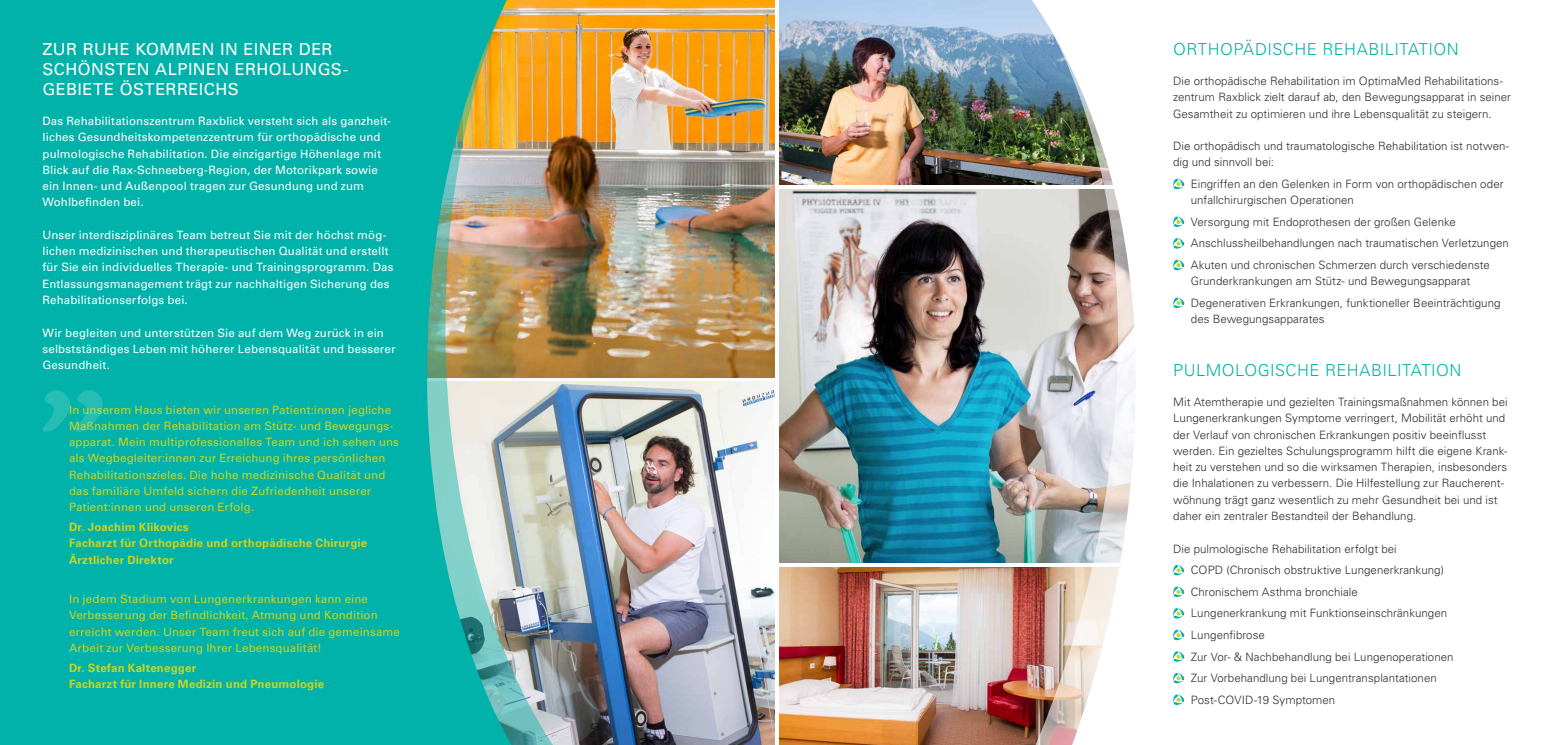
<style>
.page{position:relative;width:1563px;height:745px;background:#fff}
.page>*{position:absolute;margin:0;border:0;box-sizing:border-box;transform-origin:0 0}
.t1{font:16.5px/20px "Univers LT Std";letter-spacing:.025em;color:#fff}
.t2{font:300 16.5px "Univers LT Std";letter-spacing:.03em;color:#00b2a9}
.t3{font:300 11.5px/16.2px "Univers LT Std";color:#2e2b2c}
.t4{font:11.5px/16.2px "Univers LT Std";letter-spacing:.01em;color:#fff}
.t5{font:11.5px/16.2px "Univers LT Std";letter-spacing:.01em;color:#ccd51f}
.t6{font:700 11.5px/16.2px "Univers LT Std";letter-spacing:.015em;color:#ccd51f}
</style>
<div class="page">
<img style="left:603px;top:0;width:172px;height:377px">
<img style="left:779px;top:0;width:156px;height:184px">
<img style="left:779px;top:189px;width:156px;height:373px">
<img style="left:603px;top:381px;width:172px;height:363px">
<img style="left:779px;top:567px;width:156px;height:177px">
<img style="left:935px;top:0;width:244px;height:744px">
<img style="left:580px;top:0;width:23px;height:744px">
<img style="left:0;top:0;width:580px;height:744px">
<svg style="left:1172px;top:177px;width:13px;height:13px"></svg>
<svg style="left:1172px;top:215px;width:13px;height:12px"></svg>
<svg style="left:1172px;top:236px;width:13px;height:13px"></svg>
<svg style="left:1172px;top:258px;width:13px;height:13px"></svg>
<svg style="left:1172px;top:296px;width:13px;height:12px"></svg>
<svg style="left:1172px;top:563px;width:13px;height:12px"></svg>
<svg style="left:1172px;top:584px;width:13px;height:13px"></svg>
<svg style="left:1172px;top:606px;width:13px;height:13px"></svg>
<svg style="left:1172px;top:627px;width:13px;height:13px"></svg>
<svg style="left:1172px;top:649px;width:13px;height:13px"></svg>
<svg style="left:1172px;top:671px;width:13px;height:12px"></svg>
<svg style="left:1172px;top:692px;width:13px;height:13px"></svg>
<svg style="left:43px;top:390px;width:60px;height:41px;background:#14b7af"></svg>
<h1 class="t1" style="left:43px;top:39px;width:307px">ZUR RUHE KOMMEN IN EINER DER<br>SCHÖNSTEN ALPINEN ERHOLUNGS-<br>GEBIETE ÖSTERREICHS</h1>
<p class="t4" style="left:43px;top:113px;width:350px">Das Rehabilitationszentrum Raxblick versteht sich als ganzheit&shy;liches Gesundheitskompetenzzentrum für orthopädische und pulmologische Rehabilitation. Die einzigartige Höhenlage mit Blick auf die Rax-Schneeberg-Region, der Motorikpark sowie ein Innen- und Außenpool tragen zur Gesundung und zum Wohlbefinden bei.</p>
<p class="t4" style="left:43px;top:227px;width:352px">Unser interdisziplinäres Team betreut Sie mit der höchst mög&shy;lichen medizinischen und therapeutischen Qualität und erstellt für Sie ein individuelles Therapie- und Trainingsprogramm. Das Entlassungsmanagement trägt zur nachhaltigen Sicherung des Rehabilitationserfolgs bei.</p>
<p class="t4" style="left:43px;top:324px;width:354px">Wir begleiten und unterstützen Sie auf dem Weg zurück in ein selbstständiges Leben mit höherer Lebensqualität und besserer<br>Gesundheit.</p>
<p class="t5" style="left:69px;top:401px;width:331px">In unserem Haus bieten wir unseren Patient:innen jegliche Maßnahmen der Rehabilitation am Stütz- und Bewegungs&shy;apparat. Mein multiprofessionelles Team und ich sehen uns als Wegbegleiter:innen zur Erreichung ihres persönlichen Rehabilitationszieles. Die hohe medizinische Qualität und das familiäre Umfeld sichern die Zufriedenheit unserer Patient:innen und unseren Erfolg.</p>
<p class="t6" style="left:69px;top:518px;width:300px">Dr. Joachim Klikovics<br>Facharzt für Orthopädie und orthopädische Chirurgie<br>Ärztlicher Direktor</p>
<p class="t5" style="left:69px;top:590px;width:332px">In jedem Stadium von Lungenerkrankungen kann eine Verbesserung der Befindlichkeit, Atmung und Kondition erreicht werden. Unser Team freut sich auf die gemeinsame Arbeit zur Verbesserung Ihrer Lebensqualität!</p>
<p class="t6" style="left:69px;top:659px;width:257px">Dr. Stefan Kaltenegger<br>Facharzt für Innere Medizin und Pneumologie</p>
<h1 class="t2" style="left:1173px;top:39px;width:287px">ORTHOPÄDISCHE REHABILITATION</h1>
<p class="t3" style="left:1173px;top:73px;width:339px">Die orthopädische Rehabilitation im OptimaMed Rehabilitations&shy;zentrum Raxblick zielt darauf ab, den Bewegungsapparat in seiner<br>Gesamtheit zu optimieren und ihre Lebensqualität zu steigern.</p>
<p class="t3" style="left:1173px;top:138px;width:337px">Die orthopädisch und traumatologische Rehabilitation ist notwen&shy;dig und sinnvoll bei:</p>
<p class="t3" style="left:1191px;top:176px;width:314px">Eingriffen an den Gelenken in Form von orthopädischen oder unfallchirurgischen Operationen</p>
<p class="t3" style="left:1191px;top:211px;width:320px;line-height:21.6px">Versorgung mit Endoprothesen der großen Gelenke<br>Anschlussheilbehandlungen nach traumatischen Verletzungen<br>Akuten und chronischen Schmerzen durch verschiedenste</p>
<p class="t3" style="left:1191px;top:270px;width:311px;line-height:21.6px">Grunderkrankungen am Stütz- und Bewegungsapparat<br>Degenerativen Erkrankungen, funktioneller Beeinträchtigung</p>
<p class="t3" style="left:1191px;top:311px;width:135px">des Bewegungsapparates</p>
<h1 class="t2" style="left:1173px;top:359px;width:290px">PULMOLOGISCHE REHABILITATION</h1>
<p class="t3" style="left:1173px;top:393px;width:336px">Mit Atemtherapie und gezielten Trainingsmaßnahmen können bei Lungenerkrankungen Symptome verringert, Mobilität erhöht und der Verlauf von chronischen Erkrankungen positiv beeinflusst werden. Ein gezieltes Schulungsprogramm hilft die eigene Krank&shy;heit zu verstehen und so die wirksamen Therapien, insbesonders die Inhalationen zu verbessern. Die Hilfestellung zur Raucherent&shy;wöhnung trägt ganz wesentlich zu mehr Gesundheit bei und ist daher ein zentraler Bestandteil der Behandlung.</p>
<p class="t3" style="left:1191px;top:537px;width:264px;line-height:21.6px;text-indent:-18px">Die pulmologische Rehabilitation erfolgt bei<br>COPD (Chronisch obstruktive Lungenerkrankung)<br>Chronischem Asthma bronchiale Lungenerkrankung mit Funktionseinschränkungen Lungenfibrose<br>Zur Vor- &amp; Nachbehandlung bei Lungenoperationen Zur Vorbehandlung bei Lungentransplantationen Post-COVID-19 Symptomen</p>
</div>
